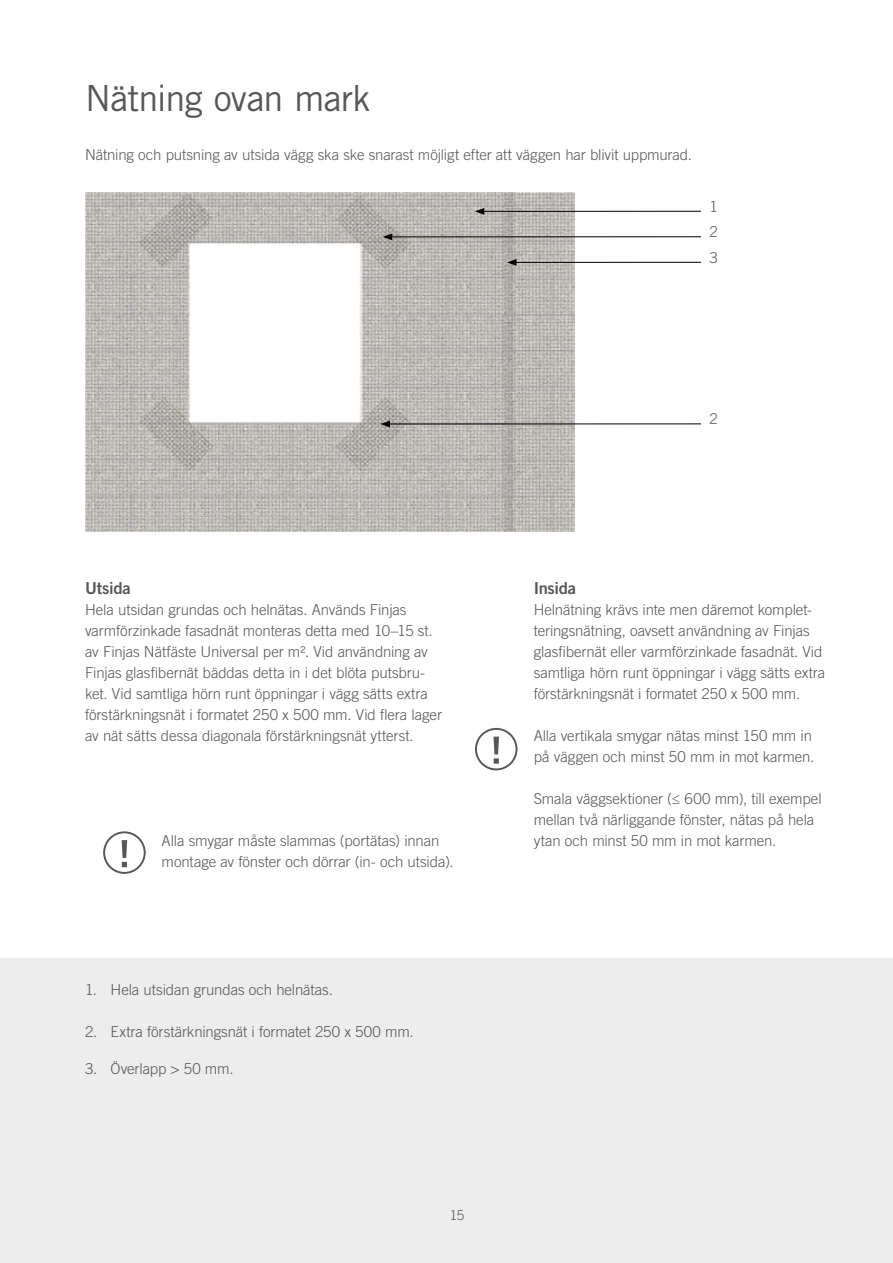
<style>
.page{position:relative;width:893px;height:1263px;background:#fff}
.page>*{position:absolute;margin:0;border:0;box-sizing:border-box;transform-origin:0 0}
.t1{font:36px "Trade Gothic LT Std";letter-spacing:-.02em;color:#575756}
.t2{font:16.5px "Trade Gothic LT Std Bd 2";letter-spacing:-.015em;color:#575756}
.t3{font:300 15px/21px "Trade Gothic LT Std";letter-spacing:-.005em;color:#575756}
.t4{font:300 13.5px "Trade Gothic LT Std";color:#575756}
</style>
<div class="page">
<img style="left:85px;top:193px;width:489px;height:338px">
<hr style="left:482px;top:211px;width:219px;height:1px;background:#000">
<svg style="left:475px;top:208px;width:9px;height:7px"></svg>
<hr style="left:390px;top:236px;width:311px;height:1px;background:#000">
<svg style="left:383px;top:233px;width:9px;height:7px"></svg>
<hr style="left:514px;top:262px;width:187px;height:1px;background:#000">
<svg style="left:507px;top:259px;width:10px;height:7px"></svg>
<hr style="left:388px;top:423px;width:313px;height:1px;background:#000">
<svg style="left:381px;top:420px;width:9px;height:7px"></svg>
<div style="left:0;top:958px;width:893px;height:305px;background:#ededed"></div>
<svg style="left:475px;top:728px;width:42px;height:42px"></svg>
<svg style="left:103px;top:831px;width:43px;height:43px"></svg>
<h1 class="t1" style="left:85px;top:76px;width:287px">Nätning ovan mark</h1>
<p class="t3" style="left:85px;top:144px;width:609px">Nätning och putsning av utsida vägg ska ske snarast möjligt efter att väggen har blivit uppmurad.</p>
<p class="t3" style="left:709px;top:193px;width:10px;line-height:25.5px;text-align:justify">1<br>2<br>3</p>
<p class="t3" style="left:709px;top:408px;width:10px">2</p>
<p class="t2" style="left:85px;top:578px;width:47px">Utsida</p>
<p class="t3" style="left:85px;top:599px;width:358px">Hela utsidan grundas och helnätas. Används Finjas varmförzinkade fasadnät monteras detta med 10–15 st. av Finjas Nätfäste Universal per m². Vid användning av Finjas glasfibernät bäddas detta in i det blöta putsbru&shy;ket. Vid samtliga hörn runt öppningar i vägg sätts extra förstärkningsnät i formatet 250 x 500 mm. Vid flera lager av nät sätts dessa diagonala förstärkningsnät ytterst.</p>
<p class="t3" style="left:162px;top:830px;width:293px">Alla smygar måste slammas (portätas) innan montage av fönster och dörrar (in- och utsida).</p>
<p class="t3" style="left:85px;top:978px;width:250px">1. Hela utsidan grundas och helnätas.</p>
<p class="t3" style="left:85px;top:1020px;width:330px">2. Extra förstärkningsnät i formatet 250 x 500 mm.</p>
<p class="t3" style="left:85px;top:1058px;width:150px">3. Överlapp &gt; 50 mm.</p>
<p class="t4" style="left:450px;top:1207px;width:16px">15</p>
<p class="t2" style="left:534px;top:578px;width:44px">Insida</p>
<p class="t3" style="left:534px;top:599px;width:293px">Helnätning krävs inte men däremot komplet&shy;teringsnätning, oavsett användning av Finjas glasfibernät eller varmförzinkade fasadnät. Vid samtliga hörn runt öppningar i vägg sätts extra förstärkningsnät i formatet 250 x 500 mm.</p>
<p class="t3" style="left:534px;top:725px;width:282px">Alla vertikala smygar nätas minst 150 mm in på väggen och minst 50 mm in mot karmen.</p>
<p class="t3" style="left:534px;top:788px;width:289px">Smala väggsektioner (≤ 600 mm), till exempel mellan två närliggande fönster, nätas på hela ytan och minst 50 mm in mot karmen.</p>
</div>
